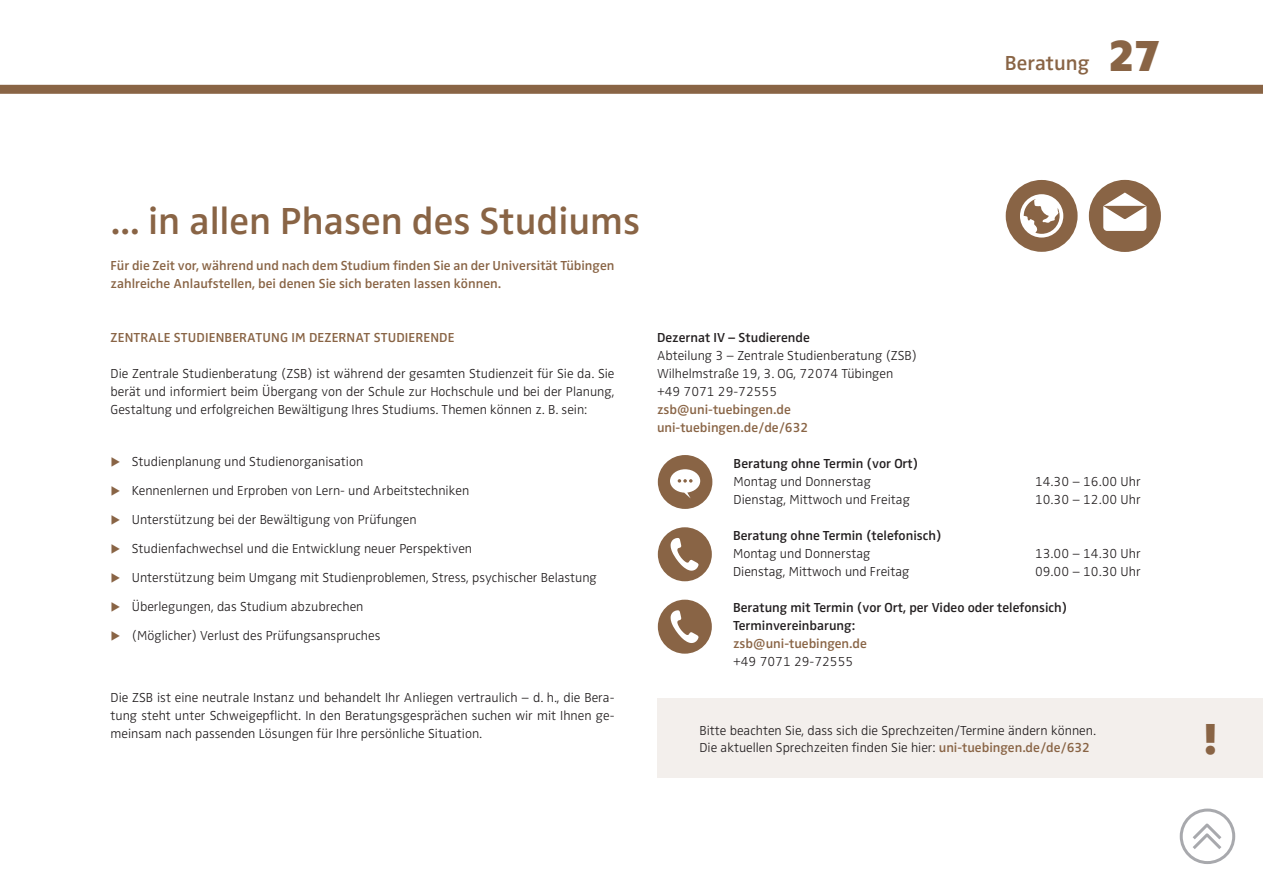
<style>
.page{position:relative;width:1263px;height:893px;background:#fff}
.page>*{position:absolute;margin:0;border:0;box-sizing:border-box;transform-origin:0 0}
.t1{font:900 45px "Zwo OT";color:#896445}
.t2{font:900 45px "Zwo Pro";color:#896445}
.Überschrift_1{font:600 39px "Zwo OT";color:#896445}
.t3{font:600 21px "Zwo OT";color:#896445}
.Fließtext{font:300 13.5px/18px "Zwo OT";color:#231f20;text-align:justify}
.Fließtext-2{font:600 13.5px "Zwo OT";color:#231f20}
.Intro{font:600 13.5px/18px "Zwo OT";color:#896445}
.Fließtext_non_line-u{font:300 13.5px/16.2px "Zwo OT";color:#231f20}
.Fließtext-3{font:600 13.5px "Zwo OT";color:#896445}
.Teilüberschrift{font:600 13.5px "Zwo OT";letter-spacing:.01em;color:#896445}
.s1{font-family:"Zwo Pro";color:#896445}
.s2{font-weight:600;color:#896445}
</style>
<div class="page">
<div style="left:0;top:85px;width:1263px;height:9px;background:#896445"></div>
<svg style="left:1181px;top:810px;width:53px;height:53px"></svg>
<div style="left:1180px;top:809px;width:55px;height:55px;border:3px solid #a8a9ad;border-radius:50%"></div>
<svg style="left:1189px;top:820px;width:35px;height:32px"></svg>
<div style="left:657px;top:698px;width:606px;height:80px;background:#f3efec"></div>
<svg style="left:1006px;top:180px;width:71px;height:72px"></svg>
<svg style="left:1089px;top:180px;width:72px;height:72px"></svg>
<div style="left:658px;top:455px;width:54px;height:54px;background:#896445;border-radius:50%"></div>
<svg style="left:670px;top:469px;width:30px;height:29px"></svg>
<div style="left:658px;top:600px;width:54px;height:54px;background:#896445;border-radius:50%"></div>
<svg style="left:671px;top:610px;width:27px;height:33px"></svg>
<div style="left:658px;top:527px;width:54px;height:54px;background:#896445;border-radius:50%"></div>
<svg style="left:671px;top:538px;width:27px;height:33px"></svg>
<p class="t3" style="left:1005px;top:51px;width:86px">Beratung</p>
<p class="t1" style="left:1109px;top:29px;width:53px">27</p>
<p class="Überschrift_1" style="left:111px;top:198px;width:531px">... in allen Phasen des Studiums</p>
<p class="Intro" style="left:111px;top:257px;width:505px">Für die Zeit vor, während und nach dem Studium finden Sie an der Universität Tübingen zahlreiche Anlaufstellen, bei denen Sie sich beraten lassen können.</p>
<p class="Teilüberschrift" style="left:111px;top:330px;width:345px">ZENTRALE STUDIENBERATUNG IM DEZERNAT STUDIERENDE</p>
<p class="Fließtext" style="left:111px;top:365px;width:505px">Die Zentrale Studienberatung (ZSB) ist während der gesamten Studienzeit für Sie da. Sie berät und informiert beim Übergang von der Schule zur Hochschule und bei der Planung, Gestaltung und erfolgreichen Bewältigung Ihres Studiums. Themen können z. B. sein:</p>
<p class="Fließtext" style="left:111px;top:453px;width:254px"><span class="s1">▶</span> Studienplanung und Studienorganisation</p>
<p class="Fließtext" style="left:111px;top:482px;width:360px"><span class="s1">▶</span> Kennenlernen und Erproben von Lern- und Arbeitstechniken</p>
<p class="Fließtext" style="left:111px;top:511px;width:308px"><span class="s1">▶</span> Unterstützung bei der Bewältigung von Prüfungen</p>
<p class="Fließtext" style="left:111px;top:540px;width:363px"><span class="s1">▶</span> Studienfachwechsel und die Entwicklung neuer Perspektiven</p>
<p class="Fließtext" style="left:111px;top:569px;width:488px"><span class="s1">▶</span> Unterstützung beim Umgang mit Studienproblemen, Stress, psychischer Belastung</p>
<p class="Fließtext" style="left:111px;top:598px;width:254px"><span class="s1">▶</span> Überlegungen, das Studium abzubrechen</p>
<p class="Fließtext" style="left:111px;top:627px;width:271px"><span class="s1">▶</span> (Möglicher) Verlust des Prüfungsanspruches</p>
<p class="Fließtext" style="left:111px;top:689px;width:505px">Die ZSB ist eine neutrale Instanz und behandelt Ihr Anliegen vertraulich – d. h., die Bera&shy;tung steht unter Schweigepflicht. In den Beratungsgesprächen suchen wir mit Ihnen ge&shy;meinsam nach passenden Lösungen für Ihre persönliche Situation.</p>
<p class="Fließtext-2" style="left:657px;top:330px;width:154px">Dezernat IV – Studierende</p>
<p class="Fließtext" style="left:657px;top:347px;width:262px">Abteilung 3 – Zentrale Studienberatung (ZSB)</p>
<p class="Fließtext" style="left:657px;top:365px;width:238px">Wilhelmstraße 19, 3. OG, 72074 Tübingen</p>
<p class="Fließtext" style="left:657px;top:383px;width:122px">+49 7071 29-72555</p>
<p class="Fließtext-3" style="left:657px;top:402px;width:135px">zsb@uni-tuebingen.de</p>
<p class="Fließtext-3" style="left:657px;top:420px;width:153px">uni-tuebingen.de/de/632</p>
<p class="Fließtext-2" style="left:734px;top:456px;width:186px">Beratung ohne Termin (vor Ort)</p>
<p class="Fließtext" style="left:734px;top:473px;width:139px">Montag und Donnerstag</p>
<p class="Fließtext" style="left:1035px;top:473px;width:107px">14.30 – 16.00 Uhr</p>
<p class="Fließtext" style="left:734px;top:491px;width:178px">Dienstag, Mittwoch und Freitag</p>
<p class="Fließtext" style="left:1035px;top:491px;width:107px">10.30 – 12.00 Uhr</p>
<p class="Fließtext-2" style="left:733px;top:528px;width:210px">Beratung ohne Termin (telefonisch)</p>
<p class="Fließtext" style="left:733px;top:545px;width:139px">Montag und Donnerstag</p>
<p class="Fließtext" style="left:1035px;top:545px;width:107px">13.00 – 14.30 Uhr</p>
<p class="Fließtext" style="left:733px;top:563px;width:178px">Dienstag, Mittwoch und Freitag</p>
<p class="Fließtext" style="left:1035px;top:563px;width:107px">09.00 – 10.30 Uhr</p>
<p class="Fließtext-2" style="left:733px;top:600px;width:336px">Beratung mit Termin (vor Ort, per Video oder telefonsich)</p>
<p class="Fließtext-2" style="left:733px;top:618px;width:123px">Terminvereinbarung:</p>
<p class="Fließtext-3" style="left:733px;top:636px;width:135px">zsb@uni-tuebingen.de</p>
<p class="Fließtext" style="left:733px;top:653px;width:122px">+49 7071 29-72555</p>
<p class="Fließtext_non_line-u" style="left:699px;top:723px;width:398px">Bitte beachten Sie, dass sich die Sprechzeiten/Termine ändern können.<br>Die aktuellen Sprechzeiten finden Sie hier: <span class="s2">uni-tuebingen.de/de/632</span></p>
<p class="t2" style="left:1204px;top:704px;width:14px">!</p>
</div>
